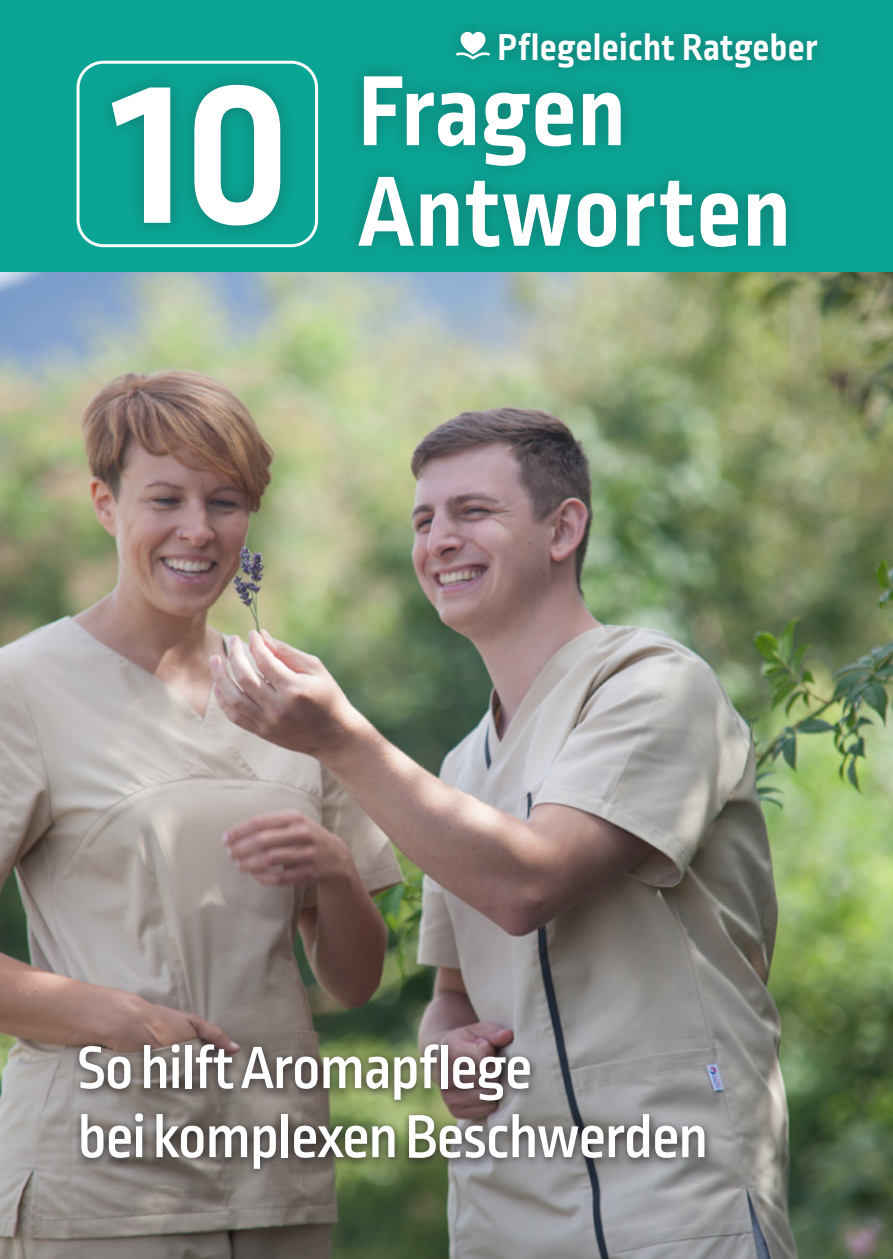
<style>
.page{position:relative;width:893px;height:1259px;background:#fff}
.page>*{position:absolute;margin:0;border:0;box-sizing:border-box;transform-origin:0 0}
.t1{font:700 225px "Ropa Sans Pro";color:#fff}
.t2{font:700 105px/100.5px "Ropa Sans Pro";letter-spacing:.01em;color:#fff}
.t3{font:500 63px "Ropa Sans Pro";letter-spacing:-.02em;color:#fff}
.t4{font:700 39px "Ropa Sans Pro";letter-spacing:.01em;color:#fff}
</style>
<div class="page">
<div style="left:0;top:0;width:893px;height:272px;background:#0aa495"></div>
<div style="left:342px;top:57px;width:462px;height:206px;background:#231f20;opacity:.3"></div>
<div style="left:483px;top:17px;width:350px;height:67px;background:#231f20;opacity:.35"></div>
<div style="left:95px;top:66px;width:203px;height:179px;background:#231f20;opacity:.3"></div>
<div style="left:77px;top:61px;width:241px;height:186px;border:3px solid #fff;border-radius:26px"></div>
<div style="left:440px;top:14px;width:66px;height:63px;background:#0aa293"></div>
<svg style="left:456px;top:30px;width:41px;height:29px"></svg>
<img style="left:0;top:272px;width:893px;height:987px">
<div style="left:71px;top:1037px;width:643px;height:143px;background:#231f20;opacity:.8"></div>
<h1 class="t1" style="left:112px;top:22px;width:180px">10</h1>
<p class="t4" style="left:498px;top:25px;width:322px">Pflegeleicht Ratgeber</p>
<h2 class="t2" style="left:358px;top:66px;width:435px">Fragen<br>Antworten</h2>
<p class="t3" style="left:77px;top:1033px;width:457px">So hilft Aromapflege</p>
<p class="t3" style="left:78px;top:1102px;width:632px">bei komplexen Beschwerden</p>
</div>
